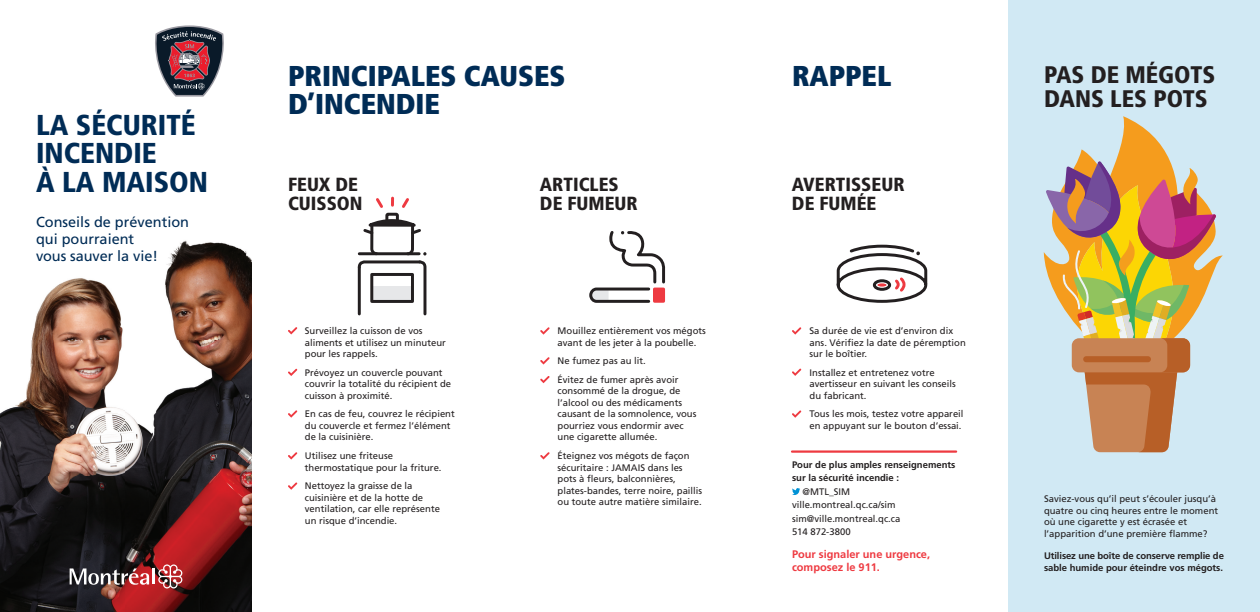
<style>
.page{position:relative;width:1260px;height:612px;background:#fff}
.page>*{position:absolute;margin:0;border:0;box-sizing:border-box;transform-origin:0 0}
.t1{font:900 condensed 28.8px/28.8px "Frutiger";color:#002c56}
.t2{font:900 condensed 28.7px/28px "Frutiger";color:#002c56}
.t3{font:900 condensed 24px/24px "Frutiger";color:#231f20}
.t4{font:900 condensed 19px/19px "Frutiger";color:#231f20}
.t5{font:14.5px/17px "Frutiger";color:#002c56}
.t6{font:700 11px/13.5px "Frutiger";color:#ee3a41}
.t7{font:9.5px/11.5px "Frutiger";color:#231f20}
.t8{font:700 9.5px/11.5px "Frutiger";color:#231f20}
</style>
<div class="page">
<img style="left:0;top:240px;width:252px;height:372px">
<div style="left:1008px;top:0;width:252px;height:612px;background:#d1e9f4"></div>
<svg style="left:357px;top:196px;width:70px;height:120px"></svg>
<svg style="left:589px;top:231px;width:77px;height:72px"></svg>
<svg style="left:836px;top:244px;width:92px;height:59px"></svg>
<svg style="left:70px;top:564px;width:112px;height:25px;background:#855659"></svg>
<svg style="left:155px;top:25px;width:69px;height:72px"></svg>
<hr style="left:792px;top:450px;width:164px;height:3px;background:#ee3a41">
<svg style="left:1044px;top:116px;width:179px;height:152px"></svg>
<svg style="left:1046px;top:161px;width:170px;height:291px"></svg>
<svg style="left:288px;top:327px;width:9px;height:7px"></svg>
<svg style="left:288px;top:369px;width:9px;height:7px"></svg>
<svg style="left:288px;top:410px;width:9px;height:8px"></svg>
<svg style="left:288px;top:452px;width:9px;height:8px"></svg>
<svg style="left:288px;top:482px;width:9px;height:8px"></svg>
<svg style="left:540px;top:327px;width:10px;height:8px"></svg>
<svg style="left:540px;top:357px;width:10px;height:8px"></svg>
<svg style="left:540px;top:376px;width:10px;height:7px"></svg>
<svg style="left:540px;top:452px;width:10px;height:8px"></svg>
<svg style="left:792px;top:327px;width:9px;height:8px"></svg>
<svg style="left:792px;top:369px;width:9px;height:7px"></svg>
<svg style="left:792px;top:410px;width:9px;height:8px"></svg>
<svg style="left:792px;top:488px;width:8px;height:7px"></svg>
<h1 class="t1" style="left:36px;top:110px;width:174px">LA SÉCURITÉ<br>INCENDIE<br>À LA MAISON</h1>
<h3 class="t5" style="left:36px;top:213px;width:155px">Conseils de prévention qui pourraient<br>vous sauver la vie!</h3>
<h2 class="t2" style="left:288px;top:62px;width:279px">PRINCIPALES CAUSES<br>D’INCENDIE</h2>
<h3 class="t3" style="left:1044px;top:62px;width:173px">PAS DE MÉGOTS<br>DANS LES POTS</h3>
<h2 class="t2" style="left:792px;top:62px;width:101px">RAPPEL</h2>
<h3 class="t4" style="left:288px;top:175px;width:76px">FEUX DE<br>CUISSON</h3>
<h3 class="t4" style="left:540px;top:175px;width:99px">ARTICLES<br>DE FUMEUR</h3>
<h3 class="t4" style="left:792px;top:175px;width:114px">AVERTISSEUR<br>DE FUMÉE</h3>
<p class="t7" style="left:305px;top:325px;width:142px">Surveillez la cuisson de vos aliments et utilisez un minuteur pour les rappels.</p>
<p class="t7" style="left:305px;top:367px;width:148px">Prévoyez un couvercle pouvant couvrir la totalité du récipient de cuisson à proximité.</p>
<p class="t7" style="left:305px;top:408px;width:151px">En cas de feu, couvrez le récipient du couvercle et fermez l’élément de la cuisinière.</p>
<p class="t7" style="left:305px;top:450px;width:138px">Utilisez une friteuse thermostatique pour la friture.</p>
<p class="t7" style="left:305px;top:480px;width:137px">Nettoyez la graisse de la cuisinière et de la hotte de ventilation, car elle représente un risque d’incendie.</p>
<p class="t7" style="left:558px;top:325px;width:150px">Mouillez entièrement vos mégots avant de les jeter à la poubelle.</p>
<p class="t7" style="left:558px;top:352px;width:122px;line-height:18.7px">Ne fumez pas au lit.<br>Évitez de fumer après avoir</p>
<p class="t7" style="left:558px;top:385px;width:140px">consommé de la drogue, de l’alcool ou des médicaments causant de la somnolence, vous pourriez vous endormir avec une cigarette allumée.</p>
<p class="t7" style="left:558px;top:450px;width:146px">Éteignez vos mégots de façon sécuritaire : JAMAIS dans les pots à fleurs, balconnières, plates-bandes, terre noire, paillis ou toute autre matière similaire.</p>
<p class="t7" style="left:810px;top:325px;width:158px">Sa durée de vie est d’environ dix ans. Vérifiez la date de péremption sur le boîtier.</p>
<p class="t7" style="left:810px;top:367px;width:148px">Installez et entretenez votre avertisseur en suivant les conseils du fabricant.</p>
<p class="t7" style="left:810px;top:408px;width:155px">Tous les mois, testez votre appareil en appuyant sur le bouton d’essai.</p>
<p class="t8" style="left:792px;top:458px;width:165px;line-height:13.5px">Pour de plus amples renseignements sur la sécurité incendie :</p>
<p class="t7" style="left:792px;top:485px;width:110px;line-height:13.5px;text-indent:11px">@MTL_SIM ville.montreal.qc.ca/sim sim@ville.montreal.qc.ca<br>514 872-3800</p>
<p class="t6" style="left:792px;top:547px;width:140px">Pour signaler une urgence, composez le 911.</p>
<p class="t7" style="left:1044px;top:493px;width:176px">Saviez-vous qu’il peut s’écouler jusqu’à quatre ou cinq heures entre le moment où une cigarette y est écrasée et l’apparition d’une première flamme?</p>
<p class="t8" style="left:1044px;top:550px;width:181px">Utilisez une boîte de conserve remplie de sable humide pour éteindre vos mégots.</p>
</div>
